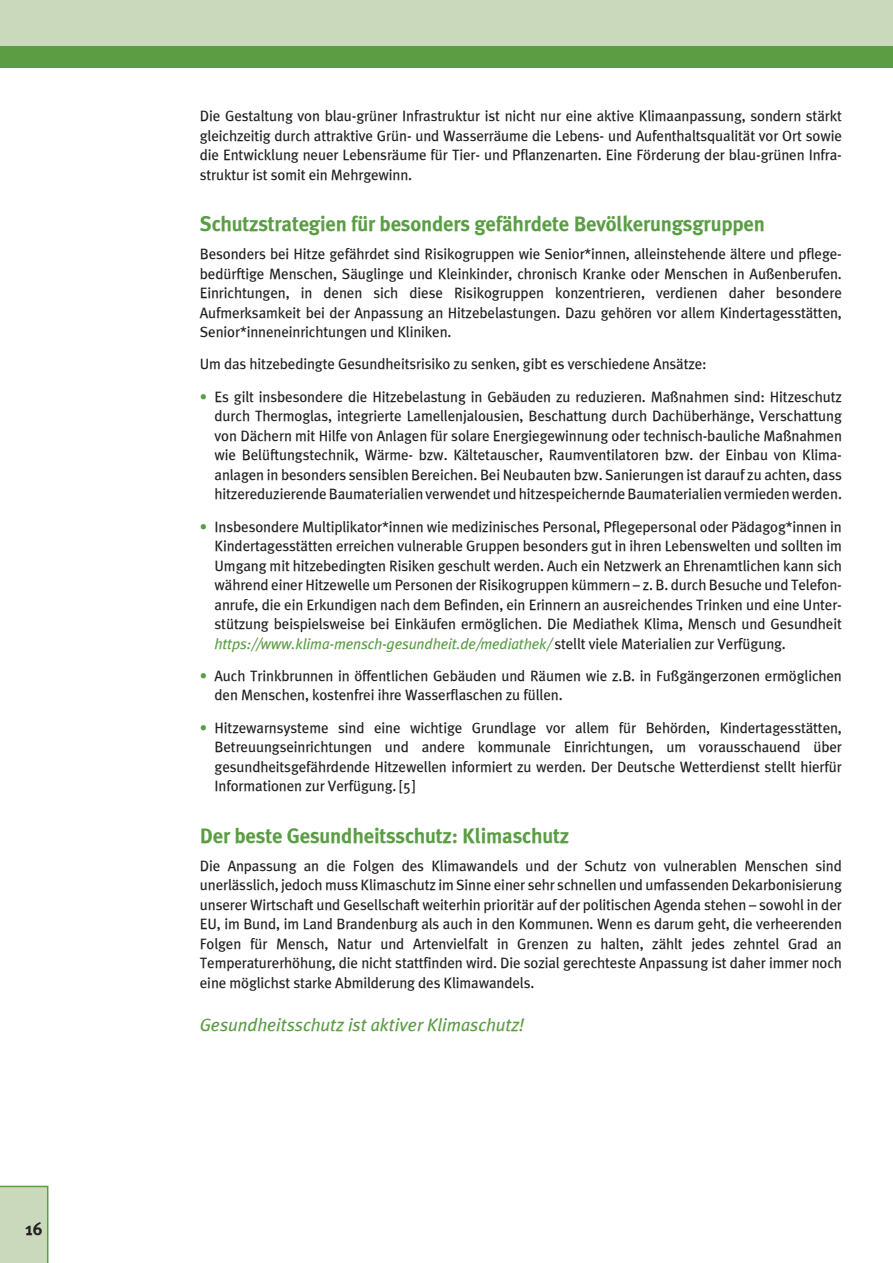
<style>
.page{position:relative;width:893px;height:1263px;background:#fff}
.page>*{position:absolute;margin:0;border:0;box-sizing:border-box;transform-origin:0 0}
.t1{font:700 21px "Meta Plus";letter-spacing:-.01em;color:#5a9d44}
.t2{font:italic 18px "Meta Plus";color:#5a9d44}
.t3{font:700 18px "Meta Plus";color:#231f20}
.t4{font:15px/19.5px "Meta Plus";letter-spacing:-.01em;color:#231f20;text-align:justify}
.s1{color:#5a9d44}
.s2{font-style:italic;color:#5a9d44}
</style>
<div class="page">
<div style="left:0;top:0;width:893px;height:68px;background:#cad9bb"></div>
<div style="left:0;top:1186px;width:48px;height:77px;background:#cad9bb"></div>
<div style="left:0;top:47px;width:893px;height:21px;background:#5c9d44"></div>
<p class="t3" style="left:26px;top:1218px;width:19px">16</p>
<p class="t4" style="left:200px;top:106px;width:644px">Die Gestaltung von blau-grüner Infrastruktur ist nicht nur eine aktive Klimaanpassung, sondern stärkt gleichzeitig durch attraktive Grün- und Wasserräume die Lebens- und Aufenthaltsqualität vor Ort sowie die Entwicklung neuer Lebensräume für Tier- und Pflanzenarten. Eine Förderung der blau-grünen Infra&shy;struktur ist somit ein Mehrgewinn.</p>
<h1 class="t1" style="left:200px;top:212px;width:566px">Schutzstrategien für besonders gefährdete Bevölkerungsgruppen</h1>
<p class="t4" style="left:200px;top:244px;width:644px;text-align:left">Besonders bei Hitze gefährdet sind Risikogruppen wie Senior*innen, alleinstehende ältere und pflege&shy;bedürftige Menschen, Säuglinge und Kleinkinder, chronisch Kranke oder Menschen in Außenberufen.<br>Einrichtungen, in denen sich diese Risikogruppen konzentrieren, verdienen daher besondere Aufmerksamkeit bei der Anpassung an Hitzebelastungen. Dazu gehören vor allem Kindertagesstätten, Senior*inneneinrichtungen und Kliniken.</p>
<p class="t4" style="left:200px;top:354px;width:508px">Um das hitzebedingte Gesundheitsrisiko zu senken, gibt es verschiedene Ansätze:</p>
<p class="t4" style="left:215px;top:387px;width:629px;text-indent:-15px"><span class="s1">•</span> Es gilt insbesondere die Hitzebelastung in Gebäuden zu reduzieren. Maßnahmen sind: Hitzeschutz durch Thermoglas, integrierte Lamellenjalousien, Beschattung durch Dachüberhänge, Verschattung von Dächern mit Hilfe von Anlagen für solare Energiegewinnung oder technisch-bauliche Maßnahmen wie Belüftungstechnik, Wärme- bzw. Kältetauscher, Raumventilatoren bzw. der Einbau von Klima&shy;anlagen in besonders sensiblen Bereichen. Bei Neubauten bzw. Sanierungen ist darauf zu achten, dass hitzereduzierende Baumaterialien verwendet und hitzespeichernde Baumaterialien vermieden werden.</p>
<p class="t4" style="left:215px;top:516px;width:629px;text-indent:-15px"><span class="s1">•</span> Insbesondere Multiplikator*innen wie medizinisches Personal, Pflegepersonal oder Pädagog*innen in Kindertagesstätten erreichen vulnerable Gruppen besonders gut in ihren Lebenswelten und sollten im Umgang mit hitzebedingten Risiken geschult werden. Auch ein Netzwerk an Ehrenamtlichen kann sich während einer Hitzewelle um Personen der Risikogruppen kümmern – z. B. durch Besuche und Telefon&shy;anrufe, die ein Erkundigen nach dem Befinden, ein Erinnern an ausreichendes Trinken und eine Unter&shy;stützung beispielsweise bei Einkäufen ermöglichen. Die Mediathek Klima, Mensch und Gesundheit <span class="s2">https://www.klima-mensch-gesundheit.de/mediathek/</span> stellt viele Materialien zur Verfügung.</p>
<p class="t4" style="left:215px;top:666px;width:629px;text-indent:-15px"><span class="s1">•</span> Auch Trinkbrunnen in öffentlichen Gebäuden und Räumen wie z.B. in Fußgängerzonen ermöglichen den Menschen, kostenfrei ihre Wasserflaschen zu füllen.</p>
<p class="t4" style="left:215px;top:717px;width:629px;text-indent:-15px"><span class="s1">•</span> Hitzewarnsysteme sind eine wichtige Grundlage vor allem für Behörden, Kindertagesstätten, Betreuungseinrichtungen und andere kommunale Einrichtungen, um vorausschauend über gesundheitsgefährdende Hitzewellen informiert zu werden. Der Deutsche Wetterdienst stellt hierfür Informationen zur Verfügung. [5]</p>
<h1 class="t1" style="left:200px;top:823px;width:371px">Der beste Gesundheitsschutz: Klimaschutz</h1>
<p class="t4" style="left:200px;top:856px;width:644px">Die Anpassung an die Folgen des Klimawandels und der Schutz von vulnerablen Menschen sind unerlässlich, jedoch muss Klimaschutz im Sinne einer sehr schnellen und umfassenden Dekarbonisierung unserer Wirtschaft und Gesellschaft weiterhin prioritär auf der politischen Agenda stehen – sowohl in der EU, im Bund, im Land Brandenburg als auch in den Kommunen. Wenn es darum geht, die verheerenden Folgen für Mensch, Natur und Artenvielfalt in Grenzen zu halten, zählt jedes zehntel Grad an Temperaturerhöhung, die nicht stattfinden wird. Die sozial gerechteste Anpassung ist daher immer noch eine möglichst starke Abmilderung des Klimawandels.</p>
<p class="t2" style="left:200px;top:1014px;width:326px">Gesundheitsschutz ist aktiver Klimaschutz!</p>
</div>
